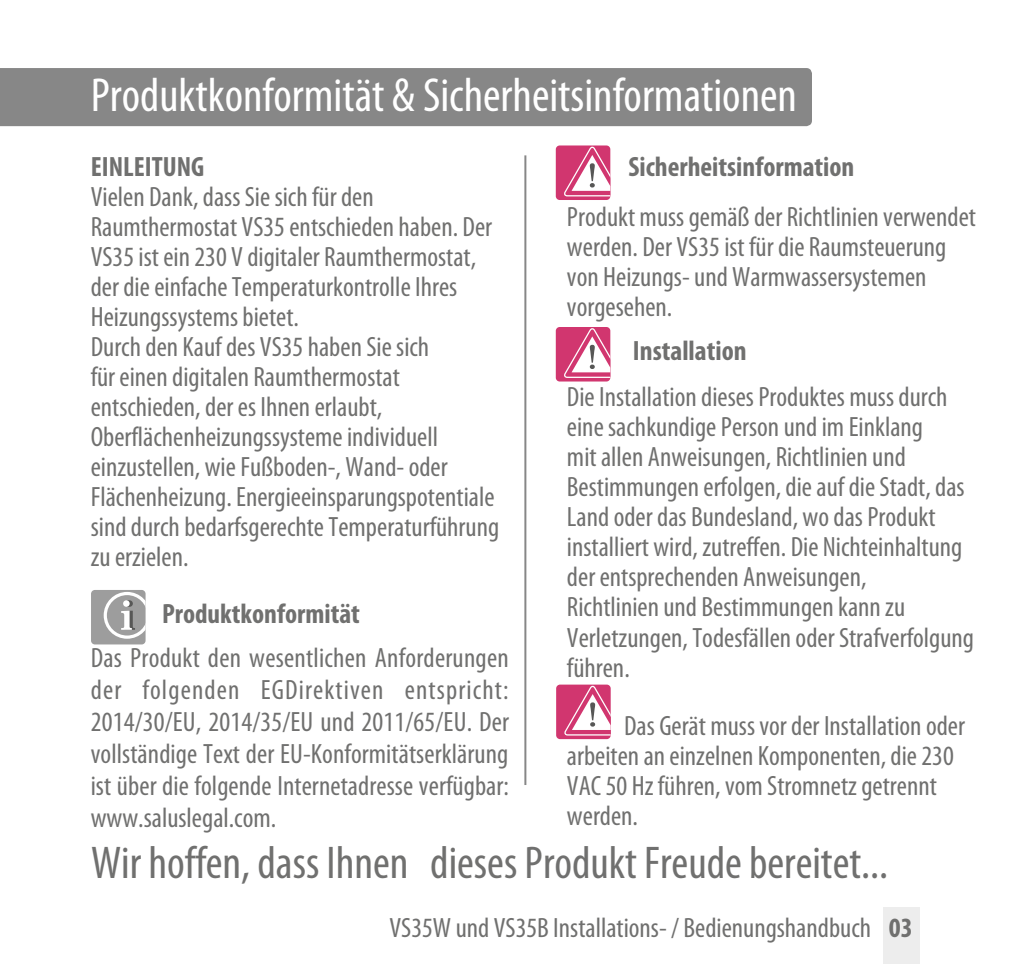
<style>
.page{position:relative;width:1021px;height:964px;background:#fff}
.page>*{position:absolute;margin:0;border:0;box-sizing:border-box;transform-origin:0 0}
.t1{font:condensed 48px "Myriad Pro";color:#fff}
.t2{font:condensed 46px "Myriad Pro";color:#70706f}
.t3{font:condensed 28px/30px "Myriad Pro";color:#70706f}
.t4{font:700 condensed 28px "Myriad Pro";color:#70706f}
.s1{font-weight:700}
</style>
<div class="page">
<div style="left:0;top:68px;width:812px;height:58px;background:#878787"></div>
<hr style="left:524px;top:155px;width:2px;height:630px;background:#878787">
<div style="left:556px;top:145px;width:54px;height:55px;background:#d1366f;border-radius:4px"></div>
<svg style="left:562px;top:145px;width:48px;height:52px"></svg>
<div style="left:556px;top:327px;width:54px;height:54px;background:#d1366f;border-radius:4px"></div>
<svg style="left:564px;top:327px;width:46px;height:51px"></svg>
<div style="left:91px;top:590px;width:54px;height:54px;background:#9d9d9d;border-radius:4px"></div>
<svg style="left:103px;top:590px;width:42px;height:49px"></svg>
<div style="left:556px;top:684px;width:54px;height:55px;background:#d1366f;border-radius:4px"></div>
<svg style="left:562px;top:684px;width:48px;height:52px"></svg>
<div style="left:883px;top:907px;width:36px;height:57px;background:#ededed"></div>
<p class="t1" style="left:91px;top:66px;width:707px">Produktkonformität &amp; Sicherheitsinformationen</p>
<p class="t4" style="left:628px;top:150px;width:227px">Sicherheitsinformation</p>
<p class="t3" style="left:567px;top:202px;width:410px">Produkt muss gemäß der Richtlinien verwendet werden. Der VS35 ist für die Raumsteuerung</p>
<p class="t3" style="left:567px;top:262px;width:361px">von Heizungs- und Warmwassersystemen</p>
<p class="t3" style="left:567px;top:292px;width:107px">vorgesehen.</p>
<p class="t4" style="left:633px;top:334px;width:115px">Installation</p>
<p class="t3" style="left:567px;top:382px;width:399px">Die Installation dieses Produktes muss durch eine sachkundige Person und im Einklang<br>mit allen Anweisungen, Richtlinien und Bestimmungen erfolgen, die auf die Stadt, das Land oder das Bundesland, wo das Produkt installiert wird, zutreffen. Die Nichteinhaltung der entsprechenden Anweisungen,</p>
<p class="t3" style="left:567px;top:592px;width:408px">Richtlinien und Bestimmungen kann zu<br>Verletzungen, Todesfällen oder Strafverfolgung führen.</p>
<p class="t3" style="left:567px;top:710px;width:399px;text-indent:57px">Das Gerät muss vor der Installation oder arbeiten an einzelnen Komponenten, die 230<br>VAC 50 Hz führen, vom Stromnetz getrennt werden.</p>
<p class="t2" style="left:91px;top:834px;width:798px">Wir hoffen, dass Ihnen dieses Produkt Freude bereitet...</p>
<p class="t3" style="left:389px;top:912px;width:524px">VS35W und VS35B Installations- / Bedienungshandbuch <span class="s1">03</span></p>
<p class="t4" style="left:91px;top:150px;width:115px">EINLEITUNG</p>
<p class="t3" style="left:91px;top:182px;width:403px">Vielen Dank, dass Sie sich für den<br>Raumthermostat VS35 entschieden haben. Der<br>VS35 ist ein 230 V digitaler Raumthermostat,</p>
<p class="t3" style="left:91px;top:272px;width:368px">der die einfache Temperaturkontrolle Ihres<br>Heizungssystems bietet.</p>
<p class="t3" style="left:91px;top:332px;width:410px">Durch den Kauf des VS35 haben Sie sich<br>für einen digitalen Raumthermostat entschieden, der es Ihnen erlaubt, Oberflächenheizungssysteme individuell einzustellen, wie Fußboden-, Wand- oder Flächenheizung. Energieeinsparungspotentiale sind durch bedarfsgerechte Temperaturführung zu erzielen.</p>
<p class="t4" style="left:162px;top:596px;width:199px">Produktkonformität</p>
<p class="t3" style="left:91px;top:641px;width:420px;line-height:32px;text-align:justify">Das Produkt den wesentlichen Anforderungen der folgenden EGDirektiven entspricht:<br>2014/30/EU, 2014/35/EU und 2011/65/EU. Der vollständige Text der EU-Konformitätserklärung ist über die folgende Internetadresse verfügbar: www.saluslegal.com.</p>
</div>
